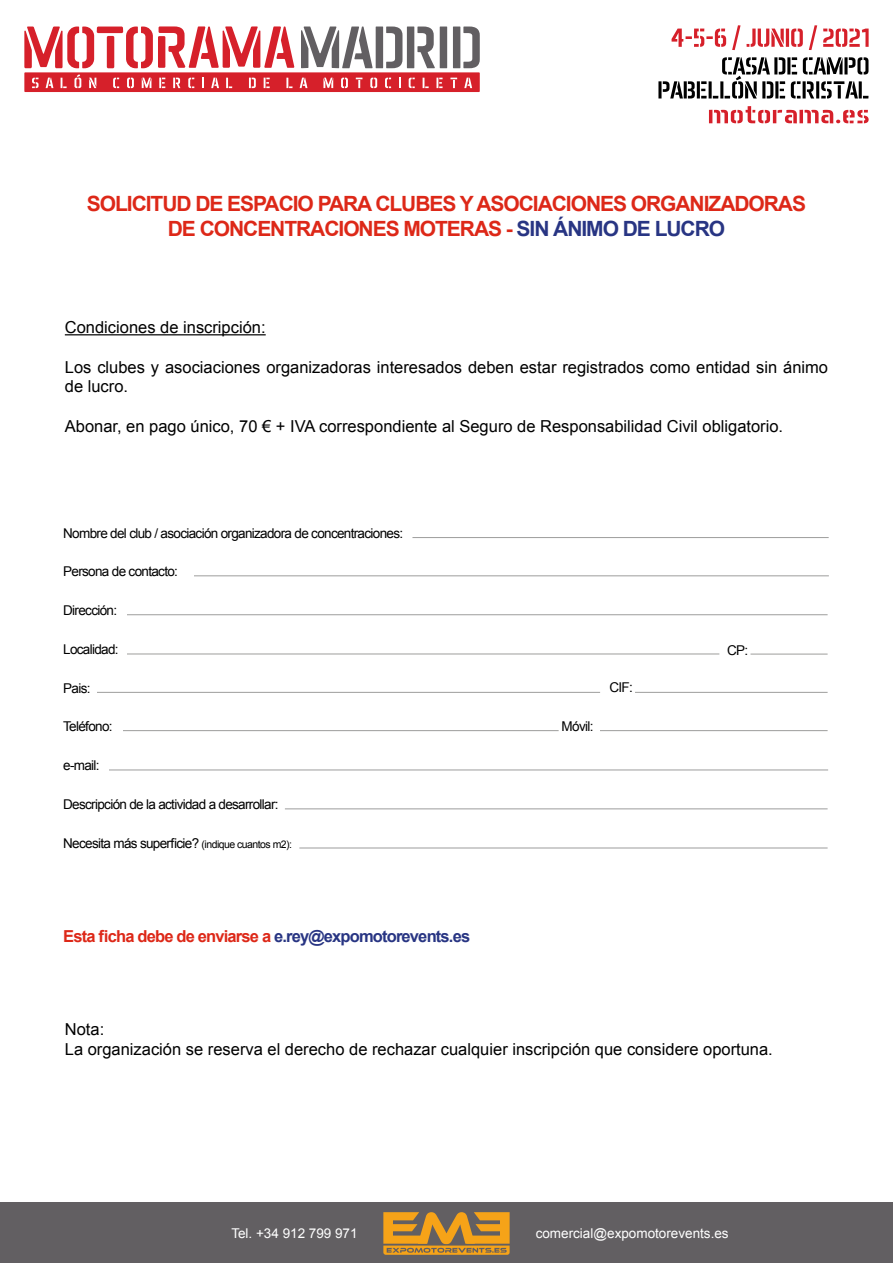
<style>
.page{position:relative;width:893px;height:1263px;background:#fff}
.page>*{position:absolute;margin:0;border:0;box-sizing:border-box;transform-origin:0 0}
.t1{font:700 21px/25.2px "Arial";letter-spacing:-.05em;color:#dd2818;text-align:center}
.t2{font:16.5px/19.8px "Arial";color:#000}
.t3{font:700 16.5px "Arial";letter-spacing:-.05em;color:#dd2818}
.t4{font:13.5px "Arial";letter-spacing:-.05em;color:#000}
.t5{font:13.5px "Arial";color:#fff}
.s1{color:#283583}
.s2{font-size:10.5px}
</style>
<div class="page">
<div style="left:0;top:1202px;width:893px;height:61px;background:#625f62"></div>
<svg style="left:383px;top:1212px;width:127px;height:43px"></svg>
<svg style="left:671px;top:25px;width:198px;height:25px"></svg>
<svg style="left:658px;top:57px;width:210px;height:41px"></svg>
<svg style="left:709px;top:106px;width:160px;height:17px"></svg>
<div style="left:24px;top:72px;width:456px;height:20px;background:#d6202a"></div>
<svg style="left:24px;top:26px;width:270px;height:42px"></svg>
<svg style="left:301px;top:27px;width:134px;height:41px"></svg>
<div style="left:440px;top:27px;width:7px;height:41px;background:#625f62"></div>
<svg style="left:453px;top:27px;width:27px;height:41px"></svg>
<svg style="left:32px;top:78px;width:7px;height:10px"></svg>
<svg style="left:46px;top:78px;width:7px;height:10px"></svg>
<svg style="left:61px;top:78px;width:6px;height:10px"></svg>
<svg style="left:74px;top:74px;width:7px;height:14px"></svg>
<svg style="left:89px;top:78px;width:7px;height:10px"></svg>
<svg style="left:113px;top:78px;width:6px;height:10px"></svg>
<svg style="left:127px;top:78px;width:7px;height:10px"></svg>
<svg style="left:142px;top:78px;width:9px;height:10px"></svg>
<svg style="left:159px;top:78px;width:6px;height:10px"></svg>
<svg style="left:173px;top:78px;width:7px;height:10px"></svg>
<svg style="left:188px;top:78px;width:6px;height:10px"></svg>
<svg style="left:202px;top:78px;width:2px;height:10px"></svg>
<svg style="left:211px;top:78px;width:8px;height:10px"></svg>
<svg style="left:226px;top:78px;width:6px;height:10px"></svg>
<svg style="left:249px;top:78px;width:7px;height:10px"></svg>
<svg style="left:264px;top:78px;width:6px;height:10px"></svg>
<svg style="left:286px;top:78px;width:7px;height:10px"></svg>
<svg style="left:300px;top:78px;width:7px;height:10px"></svg>
<svg style="left:323px;top:78px;width:10px;height:10px"></svg>
<svg style="left:341px;top:78px;width:7px;height:10px"></svg>
<svg style="left:356px;top:78px;width:6px;height:10px"></svg>
<svg style="left:370px;top:78px;width:7px;height:10px"></svg>
<svg style="left:385px;top:78px;width:6px;height:10px"></svg>
<svg style="left:399px;top:78px;width:2px;height:10px"></svg>
<svg style="left:409px;top:78px;width:6px;height:10px"></svg>
<svg style="left:423px;top:78px;width:6px;height:10px"></svg>
<svg style="left:436px;top:78px;width:7px;height:10px"></svg>
<svg style="left:450px;top:78px;width:7px;height:10px"></svg>
<svg style="left:464px;top:78px;width:8px;height:10px"></svg>
<hr style="left:285px;top:808px;width:543px;height:1px;background:#9d9d9c">
<hr style="left:299px;top:848px;width:529px;height:1px;background:#9d9d9c">
<hr style="left:102px;top:769px;width:726px;height:1px;background:#9d9d9c">
<hr style="left:412px;top:537px;width:417px;height:1px;background:#9d9d9c">
<hr style="left:189px;top:575px;width:640px;height:1px;background:#9d9d9c">
<hr style="left:121px;top:614px;width:707px;height:1px;background:#9d9d9c">
<hr style="left:122px;top:654px;width:597px;height:1px;background:#9d9d9c">
<hr style="left:750px;top:654px;width:78px;height:1px;background:#9d9d9c">
<hr style="left:91px;top:692px;width:509px;height:1px;background:#9d9d9c">
<hr style="left:635px;top:692px;width:193px;height:1px;background:#9d9d9c">
<hr style="left:116px;top:730px;width:443px;height:1px;background:#9d9d9c">
<hr style="left:594px;top:730px;width:234px;height:1px;background:#9d9d9c">
<div style="left:187px;top:566px;width:6px;height:13px;background:#fff"></div>
<div style="left:120px;top:607px;width:6px;height:13px;background:#fff"></div>
<div style="left:121px;top:645px;width:6px;height:13px;background:#fff"></div>
<div style="left:90px;top:684px;width:7px;height:13px;background:#fff"></div>
<div style="left:116px;top:723px;width:6px;height:14px;background:#fff"></div>
<div style="left:102px;top:762px;width:6px;height:13px;background:#fff"></div>
<div style="left:594px;top:722px;width:6px;height:13px;background:#fff"></div>
<hr style="left:65px;top:334px;width:201px;height:1px;background:#000">
<p class="t1" style="left:87px;top:192px;width:721px">SOLICITUD DE ESPACIO PARA CLUBES Y ASOCIACIONES ORGANIZADORAS<br>DE CONCENTRACIONES MOTERAS - <span class="s1">SIN ÁNIMO DE LUCRO</span></p>
<p class="t2" style="left:65px;top:318px;width:202px">Condiciones de inscripción:</p>
<p class="t2" style="left:65px;top:357px;width:765px">Los clubes y asociaciones organizadoras interesados deben estar registrados como entidad sin ánimo de lucro.</p>
<p class="t2" style="left:65px;top:417px;width:720px">Abonar, en pago único, 70 € + IVA correspondiente al Seguro de Responsabilidad Civil obligatorio.</p>
<p class="t4" style="left:63px;top:524px;width:341px">Nombre del club / asociación organizadora de concentraciones:</p>
<p class="t4" style="left:63px;top:562px;width:116px">Persona de contacto:</p>
<p class="t4" style="left:63px;top:601px;width:55px">Dirección:</p>
<p class="t4" style="left:63px;top:641px;width:57px">Localidad:</p>
<p class="t4" style="left:727px;top:641px;width:23px">CP:</p>
<p class="t4" style="left:63px;top:679px;width:29px">Pais:</p>
<p class="t4" style="left:609px;top:679px;width:25px">CIF:</p>
<p class="t4" style="left:63px;top:717px;width:51px">Teléfono:</p>
<p class="t4" style="left:562px;top:717px;width:33px">Móvil:</p>
<p class="t4" style="left:63px;top:756px;width:38px">e-mail:</p>
<p class="t4" style="left:63px;top:796px;width:217px">Descripción de la actividad a desarrollar:</p>
<p class="t4" style="left:63px;top:835px;width:230px">Necesita más superficie? <span class="s2">(indique cuantos m2):</span></p>
<p class="t3" style="left:63px;top:925px;width:408px">Esta ficha debe de enviarse a <span class="s1">e.rey@expomotorevents.es</span></p>
<p class="t2" style="left:65px;top:1019px;width:709px">Nota:<br>La organización se reserva el derecho de rechazar cualquier inscripción que considere oportuna.</p>
<p class="t5" style="left:231px;top:1224px;width:128px">Tel. +34 912 799 971</p>
<p class="t5" style="left:536px;top:1224px;width:195px">comercial@expomotorevents.es</p>
</div>
